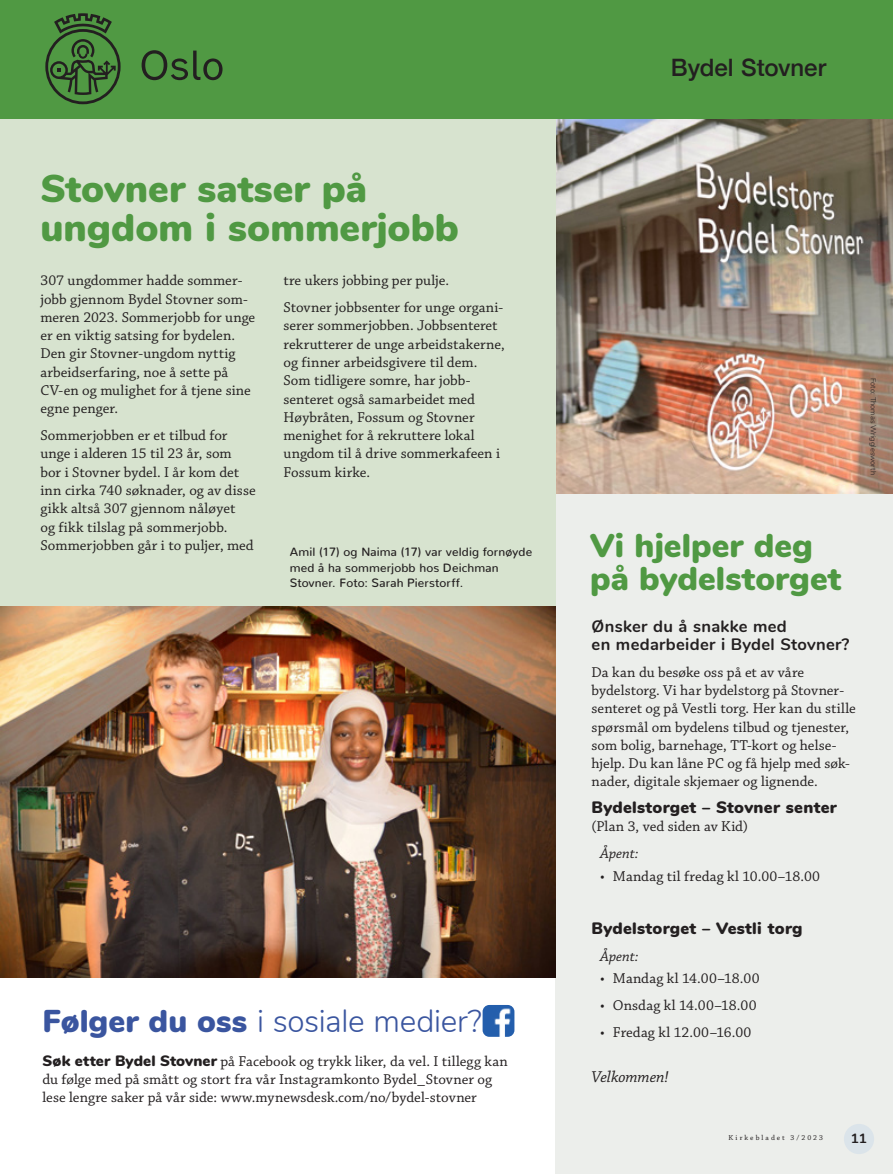
<style>
.page{position:relative;width:893px;height:1174px;background:#fff}
.page>*{position:absolute;margin:0;border:0;box-sizing:border-box;transform-origin:0 0}
.Bydel_overskrift_grønn{font:900 38.55px/38.5px "Nunito";color:#509943}
.Bydel_overskrift_grønn-2{font:900 33px/33px "Nunito";color:#509943}
.Bydel_overskrift_grønn-3{font:300 31.5px "Nunito";letter-spacing:-.01em;color:#3a559f}
.Billedtekst{font:500 24px "Helvetica Neue";color:#231f20}
.mellomtittel{font:900 16.5px "Nunito";letter-spacing:.02em;color:#231f20}
.mellomtittel-2{font:700 16.5px/18px "Nunito";letter-spacing:.02em;color:#231f20}
.Brödtext_Bydel{font:italic 16.5px "Chaparral Pro";letter-spacing:-.01em;color:#231f20}
.Brödtext_Bydel-2{font:15px/18.3px "Chaparral Pro";color:#231f20}
.Brødtekst{font:15px/18.3px "Chaparral Pro";letter-spacing:.005em;color:#231f20}
.Brød_pnktliste{font:15px "Chaparral Pro";letter-spacing:.005em;color:#231f20}
.mellomtittel-3{font:15px "Chaparral Pro";letter-spacing:.005em;color:#231f20}
.Brød_pnktliste-2{font:italic 15px "Chaparral Pro";color:#231f20}
.t1{font:700 13.5px "Nunito";color:#231f20}
.Billedtekst-2{font:500 12px/15.8px "Nunito";letter-spacing:.01em;color:#231f20}
.Fotocred{font:300 7.5px "Nunito";color:#231f20}
.t2{font:7.5px "Chaparral Pro";letter-spacing:.27em;color:#231f20}
.s1{font-weight:900}
.s2{font-family:"Nunito";font-weight:900}
</style>
<div class="page">
<div style="left:556px;top:118px;width:337px;height:1056px;background:#eceeeb"></div>
<img style="left:556px;top:118px;width:337px;height:375px">
<div style="left:0;top:118px;width:556px;height:849px;background:#d7e3cf"></div>
<img style="left:483px;top:1005px;width:31px;height:31px">
<div style="left:0;top:0;width:893px;height:118px;background:#509943"></div>
<svg style="left:45px;top:13px;width:76px;height:91px"></svg>
<svg style="left:142px;top:50px;width:81px;height:30px"></svg>
<img style="left:0;top:606px;width:556px;height:371px">
<div style="left:844px;top:1123px;width:30px;height:31px;background:#dbe4ea;border-radius:50%"></div>
<p class="Bydel_overskrift_grønn" style="left:40px;top:167px;width:420px">Stovner satser på ungdom i sommerjobb</p>
<p class="Brödtext_Bydel-2" style="left:40px;top:272px;width:216px">307 ungdommer hadde sommer&shy;jobb gjennom Bydel Stovner som&shy;meren 2023. Sommerjobb for unge er en viktig satsing for bydelen.<br>Den gir Stovner-ungdom nyttig arbeidserfaring, noe å sette på<br>CV-en og mulighet for å tjene sine egne penger.</p>
<p class="Brödtext_Bydel-2" style="left:40px;top:427px;width:217px">Sommerjobben er et tilbud for unge i alderen 15 til 23 år, som bor i Stovner bydel. I år kom det inn cirka 740 søknader, og av disse gikk altså 307 gjennom nåløyet<br>og fikk tilslag på sommerjobb.<br>Sommerjobben går i to puljer, med</p>
<p class="Brödtext_Bydel-2" style="left:284px;top:272px;width:167px">tre ukers jobbing per pulje.</p>
<p class="Brödtext_Bydel-2" style="left:284px;top:299px;width:223px">Stovner jobbsenter for unge organi&shy;serer sommerjobben. Jobbsenteret rekrutterer de unge arbeidstakerne, og finner arbeidsgivere til dem.<br>Som tidligere somre, har jobb&shy;senteret også samarbeidet med<br>Høybråten, Fossum og Stovner menighet for å rekruttere lokal ungdom til å drive sommerkafeen i<br>Fossum kirke.</p>
<p class="Billedtekst-2" style="left:290px;top:542px;width:244px">Amil (17) og Naima (17) var veldig fornøyde med å ha sommerjobb hos Deichman<br>Stovner. Foto: Sarah Pierstorff.</p>
<p class="Bydel_overskrift_grønn-3" style="left:43px;top:997px;width:441px"><span class="s1">Følger du oss</span> i sosiale medier?</p>
<p class="Brødtekst" style="left:43px;top:1052px;width:467px"><span class="s2">Søk etter Bydel Stovner</span> på Facebook og trykk liker, da vel. I tillegg kan du følge med på smått og stort fra vår Instagramkonto Bydel_Stovner og lese lengre saker på vår side: www.mynewsdesk.com/no/bydel-stovner</p>
<p class="Billedtekst" style="left:671px;top:48px;width:157px">Bydel Stovner</p>
<p class="Fotocred" style="left:879px;top:378px;width:98px;rotate:90deg">Foto: Thomas Wrigglesworth</p>
<p class="Bydel_overskrift_grønn-2" style="left:590px;top:527px;width:253px">Vi hjelper deg på bydelstorget</p>
<p class="mellomtittel-2" style="left:592px;top:616px;width:259px">Ønsker du å snakke med<br>en medarbeider i Bydel Stovner?</p>
<p class="Brödtext_Bydel-2" style="left:592px;top:663px;width:266px">Da kan du besøke oss på et av våre bydelstorg. Vi har bydelstorg på Stovner&shy;senteret og på Vestli torg. Her kan du stille spørsmål om bydelens tilbud og tjenester, som bolig, barnehage, TT-kort og helse&shy;hjelp. Du kan låne PC og få hjelp med søk&shy;nader, digitale skjemaer og lignende.</p>
<p class="mellomtittel" style="left:592px;top:795px;width:247px">Bydelstorget – Stovner senter</p>
<p class="mellomtittel-3" style="left:592px;top:818px;width:158px">(Plan 3, ved siden av Kid)</p>
<p class="Brød_pnktliste-2" style="left:600px;top:845px;width:40px">Åpent:</p>
<p class="Brød_pnktliste" style="left:600px;top:867px;width:221px">• Mandag til fredag kl 10.00–18.00</p>
<p class="mellomtittel" style="left:592px;top:916px;width:212px">Bydelstorget – Vestli torg</p>
<p class="Brød_pnktliste-2" style="left:600px;top:947px;width:40px">Åpent:</p>
<p class="Brød_pnktliste" style="left:600px;top:970px;width:161px">• Mandag kl 14.00–18.00</p>
<p class="Brød_pnktliste" style="left:600px;top:997px;width:158px">• Onsdag kl 14.00–18.00</p>
<p class="Brød_pnktliste" style="left:600px;top:1024px;width:153px">• Fredag kl 12.00–16.00</p>
<p class="Brödtext_Bydel" style="left:592px;top:1067px;width:79px">Velkommen!</p>
<p class="t2" style="left:728px;top:1133px;width:96px">Kirkebladet 3/2023</p>
<p class="t1" style="left:851px;top:1128px;width:18px">11</p>
</div>
